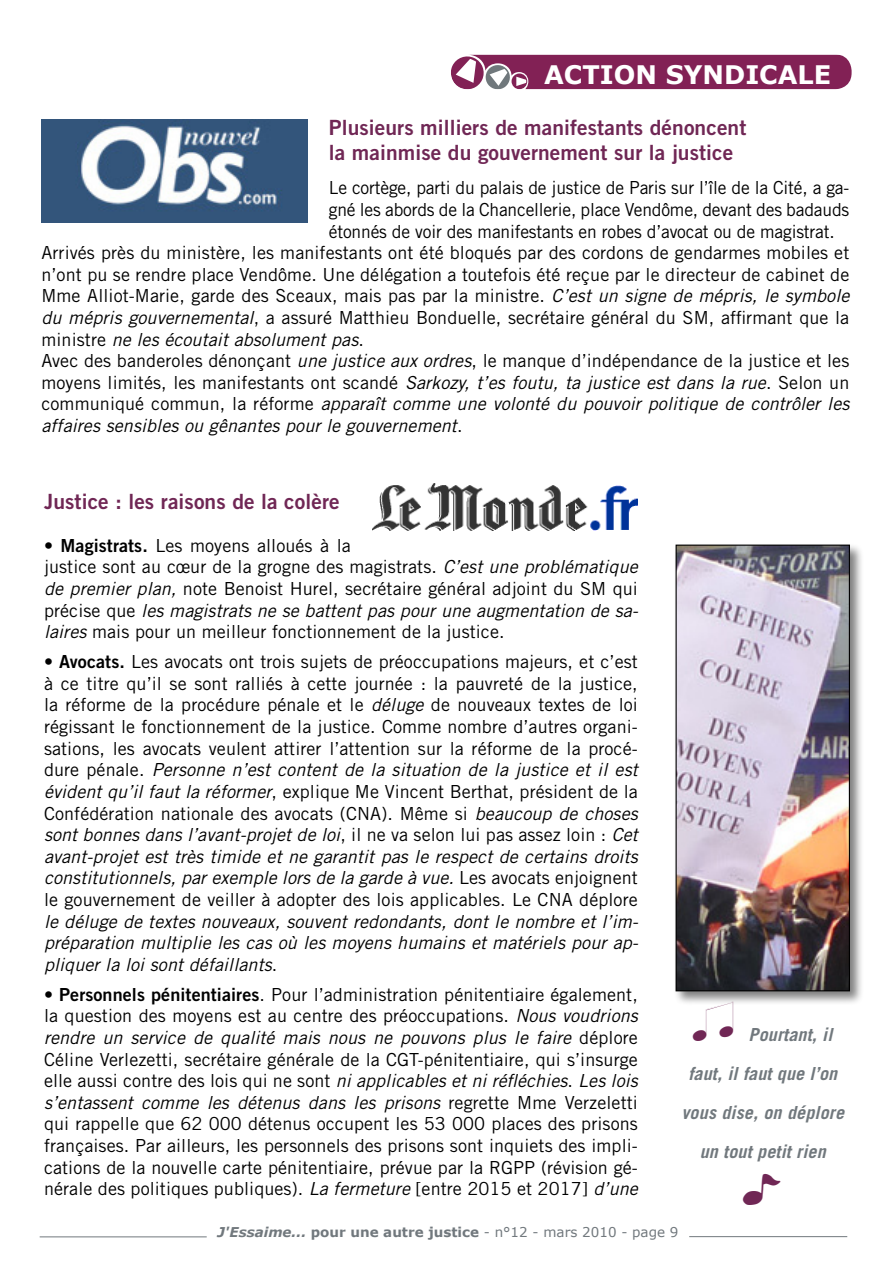
<style>
.page{position:relative;width:893px;height:1263px;background:#fff}
.page>*{position:absolute;margin:0;border:0;box-sizing:border-box;transform-origin:0 0}
.t1{font:49.5px "Musicelements";color:#702755}
.t2{font:39px "Musicelements";color:#702755}
.t3{font:700 25.5px "Verdana";color:#fff}
.t4{font:21px/25.2px "Trade Gothic LT Std Bd 2";letter-spacing:.005em;color:#702755}
.t5{font:18px/21.6px "Trade Gothic LT Std";letter-spacing:.005em;color:#000;text-align:justify}
.t6{font:italic 18px/21.6px "Trade Gothic LT Std";letter-spacing:.005em;color:#000;text-align:justify}
.t7{font:italic 700 18px "Trade Gothic LT Std";letter-spacing:.01em;color:#71787d}
.t8{font:13.5px "Verdana";color:#71787d}
.s1{font-style:italic}
.s2{font-style:normal}
.s3{font-family:"Trade Gothic LT Std Bd 2"}
.s4{font-weight:700;font-style:italic}
.s5{font-weight:700}
</style>
<div class="page">
<hr style="left:40px;top:1236px;width:167px;height:1px;background:#71787d">
<hr style="left:689px;top:1236px;width:158px;height:1px;background:#71787d">
<img style="left:42px;top:119px;width:266px;height:103px">
<img style="left:372px;top:483px;width:266px;height:47px">
<div style="left:673px;top:542px;width:191px;height:464px;background:#000;opacity:.5"></div>
<img style="left:677px;top:547px;width:171px;height:442px">
<div style="left:675px;top:545px;width:175px;height:446px;border:1px solid #000"></div>
<svg style="left:451px;top:54px;width:401px;height:35px;background:#8e3966"></svg>
<h3 class="t3" style="left:544px;top:58px;width:289px">ACTION SYNDICALE</h3>
<p class="t4" style="left:329px;top:114px;width:419px">Plusieurs milliers de manifestants dénoncent la mainmise du gouvernement sur la justice</p>
<p class="t5" style="left:329px;top:177px;width:522px">Le cortège, parti du palais de justice de Paris sur l’île de la Cité, a ga-</p>
<p class="t5" style="left:329px;top:199px;width:522px">gné les abords de la Chancellerie, place Vendôme, devant des badauds</p>
<p class="t5" style="left:329px;top:220px;width:507px">étonnés de voir des manifestants en robes d’avocat ou de magistrat.</p>
<p class="t5" style="left:41px;top:242px;width:809px">Arrivés près du ministère, les manifestants ont été bloqués par des cordons de gendarmes mobiles et</p>
<p class="t5" style="left:41px;top:263px;width:809px">n’ont pu se rendre place Vendôme. Une délégation a toutefois été reçue par le directeur de cabinet de</p>
<p class="t5" style="left:41px;top:285px;width:809px">Mme Alliot-Marie, garde des Sceaux, mais pas par la ministre. <span class="s1">C’est un signe de mépris, le symbole</span></p>
<p class="t5" style="left:41px;top:307px;width:809px"><span class="s1">du mépris gouvernemental</span>, a assuré Matthieu Bonduelle, secrétaire général du SM, affirmant que la</p>
<p class="t6" style="left:41px;top:329px;width:324px"><span class="s2">ministre</span> ne les écoutait absolument pas<span class="s2">.</span></p>
<p class="t5" style="left:41px;top:350px;width:809px">Avec des banderoles dénonçant <span class="s1">une justice aux ordres</span>, le manque d’indépendance de la justice et les</p>
<p class="t5" style="left:41px;top:371px;width:809px">moyens limités, les manifestants ont scandé <span class="s1">Sarkozy, t’es foutu, ta justice est dans la rue</span>. Selon un</p>
<p class="t6" style="left:41px;top:393px;width:809px"><span class="s2">communiqué commun, la réforme</span> apparaît comme une volonté du pouvoir politique de contrôler les</p>
<p class="t6" style="left:41px;top:415px;width:423px">affaires sensibles ou gênantes pour le gouvernement<span class="s2">.</span></p>
<p class="t4" style="left:44px;top:488px;width:297px">Justice : les raisons de la colère</p>
<p class="t5" style="left:44px;top:534px;width:596px;text-align:left"><span class="s3">• Magistrats.</span> Les moyens alloués à la<br>justice sont au cœur de la grogne des magistrats. <span class="s1">C’est une problématique de premier plan,</span> note Benoist Hurel, secrétaire général adjoint du SM qui précise que <span class="s1">les magistrats ne se battent pas pour une augmentation de sa&shy;laires</span> mais pour un meilleur fonctionnement de la justice.</p>
<p class="t5" style="left:44px;top:651px;width:595px"><span class="s3">• Avocats.</span> Les avocats ont trois sujets de préoccupations majeurs, et c’est à ce titre qu’il se sont ralliés à cette journée : la pauvreté de la justice, la réforme de la procédure pénale et le <span class="s1">déluge</span> de nouveaux textes de loi régissant le fonctionnement de la justice. Comme nombre d’autres organi&shy;sations, les avocats veulent attirer l’attention sur la réforme de la procé&shy;dure pénale. <span class="s1">Personne n’est content de la situation de la justice et il est évident qu’il faut la réformer</span>, explique Me Vincent Berthat, président de la Confédération nationale des avocats (CNA). Même si <span class="s1">beaucoup de choses sont bonnes dans l’avant-projet de loi</span>, il ne va selon lui pas assez loin : <span class="s1">Cet avant-projet est très timide et ne garantit pas le respect de certains droits constitutionnels, par exemple lors de la garde à vue.</span> Les avocats enjoignent le gouvernement de veiller à adopter des lois applicables. Le CNA déplore</p>
<p class="t6" style="left:44px;top:910px;width:596px">le déluge de textes nouveaux, souvent redondants, dont le nombre et l’im&shy;préparation multiplie les cas où les moyens humains et matériels pour ap&shy;pliquer la loi sont défaillants<span class="s2">.</span></p>
<p class="t5" style="left:44px;top:983px;width:595px"><span class="s3">• Personnels pénitentiaires</span>. Pour l’administration pénitentiaire également, la question des moyens est au centre des préoccupations. <span class="s1">Nous voudrions rendre un service de qualité mais nous ne pouvons plus le faire</span> déplore Céline Verlezetti, secrétaire générale de la CGT-pénitentiaire, qui s’insurge elle aussi contre des lois qui ne sont <span class="s1">ni applicables et ni réfléchies</span>. <span class="s1">Les lois s’entassent comme les détenus dans les prisons</span> regrette Mme Verzeletti qui rappelle que 62 000 détenus occupent les 53 000 places des prisons françaises. Par ailleurs, les personnels des prisons sont inquiets des impli&shy;cations de la nouvelle carte pénitentiaire, prévue par la RGPP (révision gé&shy;nérale des politiques publiques). <span class="s1">La fermeture</span> [entre 2015 et 2017] <span class="s1">d’une</span></p>
<h1 class="t1" style="left:693px;top:995px;width:43px">H</h1>
<p class="t7" style="left:748px;top:1024px;width:86px">Pourtant, il</p>
<p class="t7" style="left:688px;top:1063px;width:150px">faut, il faut que l’on</p>
<p class="t7" style="left:681px;top:1102px;width:164px">vous dise, on déplore</p>
<p class="t7" style="left:700px;top:1141px;width:128px">un tout petit rien</p>
<h2 class="t2" style="left:743px;top:1168px;width:41px">T</h2>
<p class="t8" style="left:217px;top:1223px;width:463px"><span class="s4">J'Essaime...</span> <span class="s5">pour une autre justice</span> - n°12 - mars 2010 - page 9</p>
</div>
